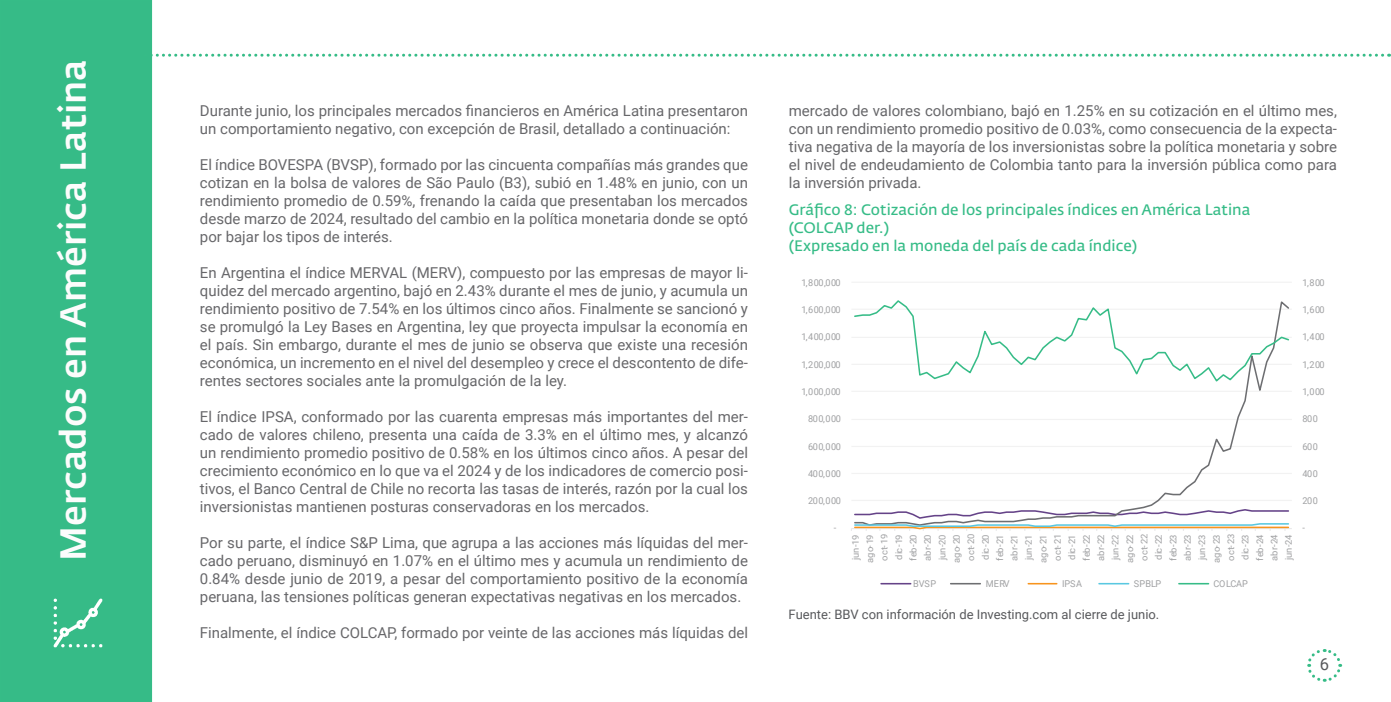
<style>
.page{position:relative;width:1391px;height:702px;background:#fff}
.page>*{position:absolute;margin:0;border:0;box-sizing:border-box;transform-origin:0 0}
.t1{font:500 35.85px "Fedra Sans Std";color:#fcfcfc}
.t2{font:16.5px "Roboto";color:#58595c}
.t3{font:15px/18px "Roboto";color:#67676a;text-align:justify}
.t4{font:15px "Fedra Sans Std";color:#36bc87}
.t5{font:13.05px "Roboto";color:#58595c}
.t6{font:9.45px "Roboto";letter-spacing:-.005em;color:#a0a1a3}
.t7{font:9.15px/14.4px "Roboto";letter-spacing:-.045em;color:#a0a1a3;text-align:center}
</style>
<div class="page">
<div style="left:1px;top:1px;width:150px;height:700px;background:#36bb87"></div>
<div style="left:0;top:0;width:152px;height:702px;border:2px solid #36bc87"></div>
<img style="left:53px;top:598px;width:50px;height:50px">
<svg style="left:149px;top:54px;width:1240px;height:3px"></svg>
<svg style="left:1307px;top:649px;width:35px;height:33px"></svg>
<hr style="left:851px;top:500px;width:440px;height:1px;background:#f2f2f2">
<hr style="left:851px;top:473px;width:440px;height:1px;background:#f2f2f2">
<hr style="left:851px;top:446px;width:440px;height:1px;background:#f2f2f2">
<hr style="left:851px;top:419px;width:440px;height:1px;background:#f2f2f2">
<hr style="left:851px;top:391px;width:440px;height:1px;background:#f2f2f2">
<hr style="left:851px;top:364px;width:440px;height:1px;background:#f2f2f2">
<hr style="left:851px;top:337px;width:440px;height:1px;background:#f2f2f2">
<hr style="left:851px;top:308px;width:440px;height:2px;background:#f2f2f2">
<hr style="left:851px;top:281px;width:440px;height:2px;background:#f2f2f2">
<hr style="left:851px;top:528px;width:440px;height:1px;background:#e9e9ea">
<svg style="left:1136px;top:383px;width:127px;height:125px"></svg>
<svg style="left:851px;top:508px;width:438px;height:23px"></svg>
<svg style="left:854px;top:300px;width:436px;height:83px"></svg>
<svg style="left:881px;top:583px;width:29px;height:1px"></svg>
<hr style="left:950px;top:583px;width:30px;height:1px;background:#6d6e71">
<svg style="left:1028px;top:583px;width:28px;height:1px"></svg>
<svg style="left:1099px;top:583px;width:29px;height:1px"></svg>
<hr style="left:1178px;top:583px;width:30px;height:1px;background:#36bc87">
<p class="t1" style="left:51px;top:560px;width:503px;rotate:-90deg">Mercados en América Latina</p>
<p class="t3" style="left:200px;top:101px;width:549px">Durante junio, los principales mercados financieros en América Latina presentaron un comportamiento negativo, con excepción de Brasil, detallado a continuación:</p>
<p class="t3" style="left:200px;top:155px;width:549px">El índice BOVESPA (BVSP), formado por las cincuenta compañías más grandes que cotizan en la bolsa de valores de São Paulo (B3), subió en 1.48% en junio, con un rendimiento promedio de 0.59%, frenando la caída que presentaban los mercados desde marzo de 2024, resultado del cambio en la política monetaria donde se optó por bajar los tipos de interés.</p>
<p class="t3" style="left:200px;top:263px;width:549px">En Argentina el índice MERVAL (MERV), compuesto por las empresas de mayor li&shy;quidez del mercado argentino, bajó en 2.43% durante el mes de junio, y acumula un rendimiento positivo de 7.54% en los últimos cinco años. Finalmente se sancionó y se promulgó la Ley Bases en Argentina, ley que proyecta impulsar la economía en el país. Sin embargo, durante el mes de junio se observa que existe una recesión económica, un incremento en el nivel del desempleo y crece el descontento de dife&shy;rentes sectores sociales ante la promulgación de la ley.</p>
<p class="t3" style="left:200px;top:407px;width:549px">El índice IPSA, conformado por las cuarenta empresas más importantes del mer&shy;cado de valores chileno, presenta una caída de 3.3% en el último mes, y alcanzó un rendimiento promedio positivo de 0.58% en los últimos cinco años. A pesar del crecimiento económico en lo que va el 2024 y de los indicadores de comercio posi&shy;tivos, el Banco Central de Chile no recorta las tasas de interés, razón por la cual los inversionistas mantienen posturas conservadoras en los mercados.</p>
<p class="t3" style="left:200px;top:533px;width:549px">Por su parte, el índice S&amp;P Lima, que agrupa a las acciones más líquidas del mer&shy;cado peruano, disminuyó en 1.07% en el último mes y acumula un rendimiento de 0.84% desde junio de 2019, a pesar del comportamiento positivo de la economía peruana, las tensiones políticas generan expectativas negativas en los mercados.</p>
<p class="t3" style="left:200px;top:623px;width:549px">Finalmente, el índice COLCAP, formado por veinte de las acciones más líquidas del</p>
<p class="t3" style="left:788px;top:101px;width:549px">mercado de valores colombiano, bajó en 1.25% en su cotización en el último mes, con un rendimiento promedio positivo de 0.03%, como consecuencia de la expecta&shy;tiva negativa de la mayoría de los inversionistas sobre la política monetaria y sobre el nivel de endeudamiento de Colombia tanto para la inversión pública como para la inversión privada.</p>
<p class="t4" style="left:788px;top:200px;width:463px">Gráfico 8: Cotización de los principales índices en América Latina</p>
<p class="t4" style="left:788px;top:218px;width:102px">(COLCAP der.)</p>
<p class="t4" style="left:788px;top:236px;width:350px">(Expresado en la moneda del país de cada índice)</p>
<p class="t6" style="left:801px;top:276px;width:41px">1,800,000</p>
<p class="t6" style="left:1302px;top:276px;width:24px">1,800</p>
<p class="t6" style="left:801px;top:303px;width:41px">1,600,000</p>
<p class="t6" style="left:1302px;top:303px;width:24px">1,600</p>
<p class="t6" style="left:801px;top:330px;width:41px">1,400,000</p>
<p class="t6" style="left:1302px;top:330px;width:24px">1,400</p>
<p class="t6" style="left:801px;top:357px;width:41px">1,200,000</p>
<p class="t6" style="left:1302px;top:357px;width:24px">1,200</p>
<p class="t6" style="left:801px;top:385px;width:41px">1,000,000</p>
<p class="t6" style="left:1302px;top:385px;width:24px">1,000</p>
<p class="t6" style="left:808px;top:412px;width:34px">800,000</p>
<p class="t6" style="left:1302px;top:412px;width:17px">800</p>
<p class="t6" style="left:808px;top:439px;width:34px">600,000</p>
<p class="t6" style="left:1302px;top:439px;width:17px">600</p>
<p class="t6" style="left:808px;top:467px;width:34px">400,000</p>
<p class="t6" style="left:1302px;top:467px;width:17px">400</p>
<p class="t6" style="left:808px;top:494px;width:34px">200,000</p>
<p class="t6" style="left:1302px;top:494px;width:17px">200</p>
<p class="t6" style="left:833px;top:521px;width:4px">-</p>
<p class="t7" style="left:848px;top:563px;width:30px;rotate:-90deg">jun-19 ago-19 oct-19 dic-19 feb-20 abr-20 jun-20 ago-20 oct-20 dic-20 feb-21 abr-21 jun-21 ago-21 oct-21 dic-21 feb-22 abr-22 jun-22 ago-22 oct-22 dic-22 feb-23 abr-23 jun-23 ago-23 oct-23 dic-23 feb-24 abr-24 jun-24</p>
<p class="t6" style="left:913px;top:576px;width:24px">BVSP</p>
<p class="t6" style="left:985px;top:576px;width:26px">MERV</p>
<p class="t6" style="left:1062px;top:576px;width:21px">IPSA</p>
<p class="t6" style="left:1133px;top:576px;width:29px">SPBLP</p>
<p class="t6" style="left:1213px;top:576px;width:36px">COLCAP</p>
<p class="t6" style="left:1302px;top:521px;width:4px">-</p>
<p class="t5" style="left:788px;top:605px;width:372px">Fuente: BBV con información de Investing.com al cierre de junio.</p>
<p class="t2" style="left:1319px;top:652px;width:11px">6</p>
</div>
